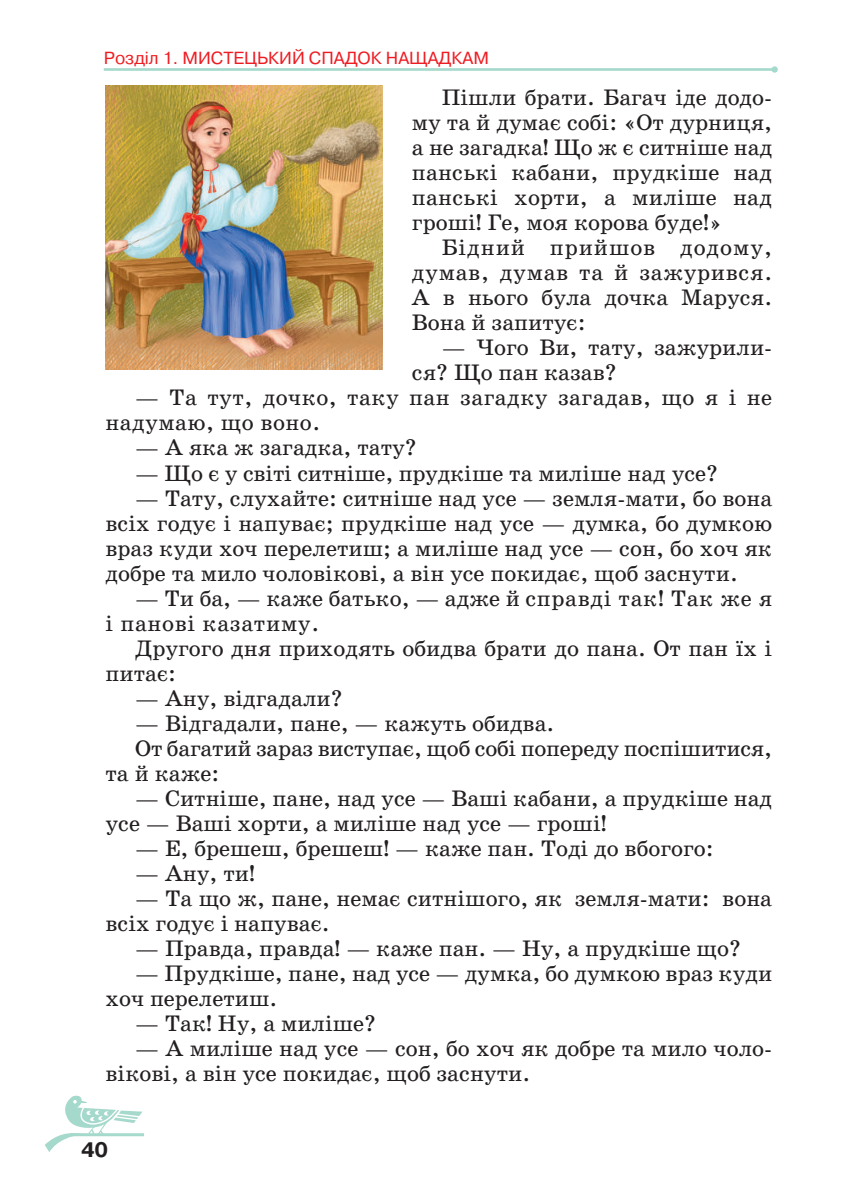
<style>
.page{position:relative;width:844px;height:1191px;background:#fff}
.page>*{position:absolute;margin:0;border:0;box-sizing:border-box;transform-origin:0 0}
.t1{font:22.75px/25px "School Book C";color:#231f20}
.t2{font:22.75px/25px "School Book C";letter-spacing:.03em;color:#231f20}
.t3{font:22.75px/25px "School Book C";letter-spacing:.02em;color:#231f20}
.t4{font:700 21px "Pragmatica C";color:#231f20}
.t5{font:17.5px "Pragmatica C";color:#ee1d23}
</style>
<div class="page">
<hr style="left:70px;top:1133px;width:74px;height:3px;background:#a5d9cb">
<svg style="left:45px;top:1095px;width:97px;height:57px"></svg>
<hr style="left:104px;top:68px;width:670px;height:3px;background:#a5d9cb">
<div style="left:771px;top:66px;width:6px;height:7px;background:#a5d9cb;border-radius:50%"></div>
<img style="left:105px;top:86px;width:277px;height:284px">
<p class="t5" style="left:104px;top:49px;width:386px">Розділ 1. МИСТЕЦЬКИЙ СПАДОК НАЩАДКАМ</p>
<p class="t1" style="left:412px;top:85px;width:362px;text-align:justify;text-indent:30px">Пішли брати. Багач іде додо&shy;му та й думає собі: «От дурниця, а не загадка! Що ж є ситніше над панські кабани, прудкіше над панські хорти, а миліше над гроші! Ге, моя корова буде!»</p>
<p class="t1" style="left:412px;top:235px;width:361px;text-align:justify;text-indent:30px">Бідний прийшов додому, думав, думав та й зажурився.<br>А в нього була дочка Маруся.<br>Вона й запитує:</p>
<p class="t1" style="left:412px;top:335px;width:361px;text-indent:30px">— Чого Ви, тату, зажурили&shy;ся? Що пан казав?</p>
<p class="t3" style="left:105px;top:385px;width:668px;text-indent:30px">— Та тут, дочко, таку пан загадку загадав, що я і не надумаю, що воно.</p>
<p class="t1" style="left:135px;top:435px;width:283px">— А яка ж загадка, тату?</p>
<p class="t1" style="left:135px;top:460px;width:584px">— Що є у світі ситніше, прудкіше та миліше над усе?</p>
<p class="t1" style="left:105px;top:485px;width:668px;text-align:justify;text-indent:30px">— Тату, слухайте: ситніше над усе — земля-мати, бо вона всіх годує і напуває; прудкіше над усе — думка, бо думкою враз куди хоч перелетиш; а миліше над усе — сон, бо хоч як добре та мило чоловікові, а він усе покидає, щоб заснути.</p>
<p class="t2" style="left:105px;top:586px;width:668px;text-indent:30px">— Ти ба, — каже батько, — адже й справді так! Так же я і панові казатиму.</p>
<p class="t1" style="left:105px;top:636px;width:668px;text-indent:30px">Другого дня приходять обидва брати до пана. От пан їх і питає:</p>
<p class="t1" style="left:135px;top:686px;width:209px">— Ану, відгадали?</p>
<p class="t1" style="left:135px;top:711px;width:420px">— Відгадали, пане, — кажуть обидва.</p>
<p class="t1" style="left:135px;top:736px;width:638px">От багатий зараз виступає, щоб собі попереду поспішитися,</p>
<p class="t1" style="left:105px;top:761px;width:115px">та й каже:</p>
<p class="t1" style="left:105px;top:786px;width:668px;text-indent:30px">— Ситніше, пане, над усе — Ваші кабани, а прудкіше над усе — Ваші хорти, а миліше над усе — гроші!</p>
<p class="t1" style="left:135px;top:836px;width:579px">— Е, брешеш, брешеш! — каже пан. Тоді до вбогого:</p>
<p class="t1" style="left:135px;top:861px;width:121px">— Ану, ти!</p>
<p class="t1" style="left:105px;top:886px;width:668px;text-indent:30px">— Та що ж, пане, немає ситнішого, як земля-мати: вона всіх годує і напуває.</p>
<p class="t1" style="left:135px;top:936px;width:607px">— Правда, правда! — каже пан. — Ну, а прудкіше що?</p>
<p class="t1" style="left:105px;top:961px;width:668px;text-indent:30px">— Прудкіше, пане, над усе — думка, бо думкою враз куди хоч перелетиш.</p>
<p class="t1" style="left:135px;top:1011px;width:242px">— Так! Ну, а миліше?</p>
<p class="t1" style="left:105px;top:1036px;width:668px;text-indent:30px">— А миліше над усе — сон, бо хоч як добре та мило чоло&shy;вікові, а він усе покидає, щоб заснути.</p>
<p class="t4" style="left:81px;top:1137px;width:29px">40</p>
</div>
